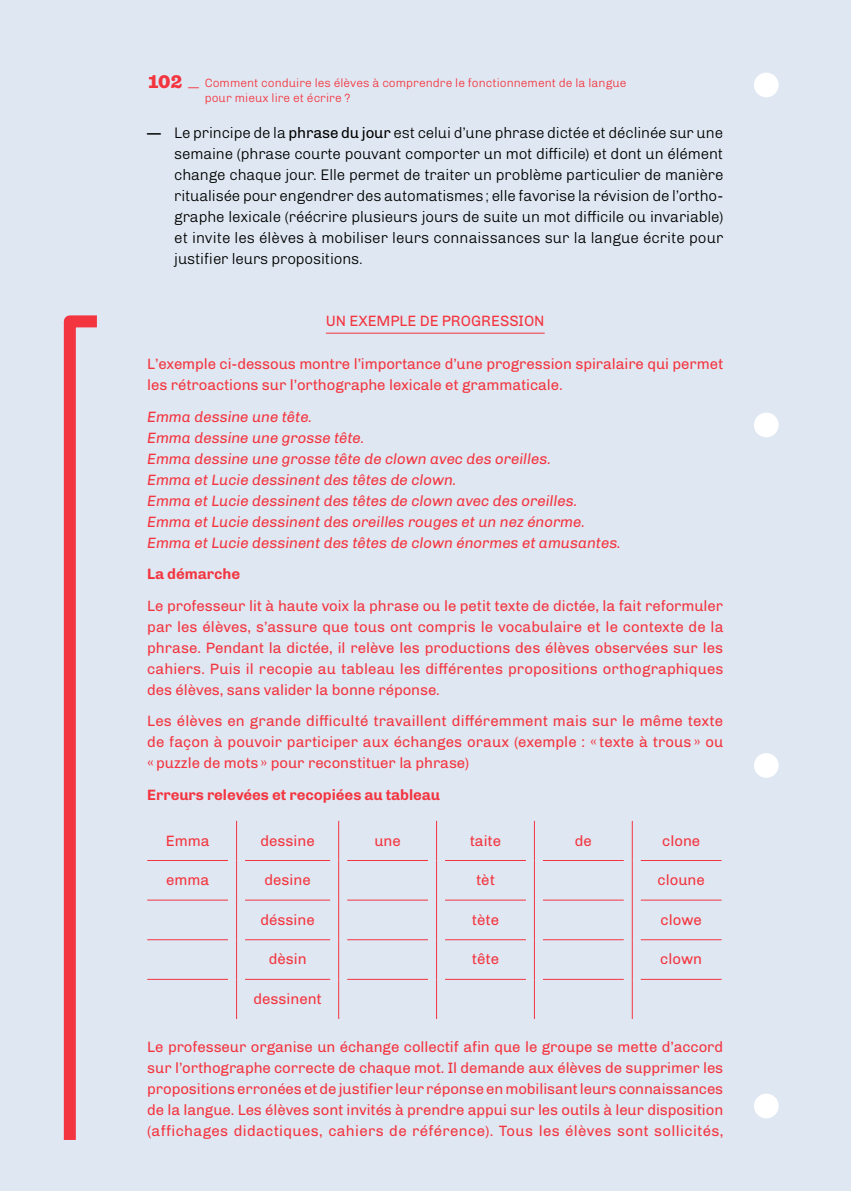
<style>
.page{position:relative;width:851px;height:1191px;background:#fff}
.page>*{position:absolute;margin:0;border:0;box-sizing:border-box;transform-origin:0 0}
.t1{font:300 15.3px/21px "Chivo";letter-spacing:-.01em;color:#000;text-align:justify}
.t2{font:15px/21px "Chivo";letter-spacing:-.005em;color:#f33540;text-align:justify}
.t3{font:italic 15px/21px "Chivo";letter-spacing:-.005em;color:#f33540}
.t4{font:700 15px "Chivo";letter-spacing:-.005em;color:#f33540}
.t5{font:300 12px/14.4px "Chivo";color:#f33540}
.s1{font-family:"Hernandez Niu W00";font-weight:800;font-size:18px}
.s2{font-weight:400}
</style>
<div class="page">
<div style="left:0;top:0;width:850px;height:1191px;background:#dfe8f2"></div>
<hr style="left:326px;top:333px;width:218px;height:1px;background:#f33540">
<hr style="left:236px;top:821px;width:1px;height:39px;background:#f33540">
<hr style="left:338px;top:821px;width:1px;height:39px;background:#f33540">
<hr style="left:436px;top:821px;width:1px;height:39px;background:#f33540">
<hr style="left:534px;top:821px;width:1px;height:39px;background:#f33540">
<hr style="left:631px;top:821px;width:1px;height:39px;background:#f33540">
<hr style="left:147px;top:860px;width:81px;height:1px;background:#f33540">
<hr style="left:236px;top:860px;width:1px;height:40px;background:#f33540">
<hr style="left:245px;top:860px;width:85px;height:1px;background:#f33540">
<hr style="left:338px;top:860px;width:1px;height:40px;background:#f33540">
<hr style="left:347px;top:860px;width:81px;height:1px;background:#f33540">
<hr style="left:436px;top:860px;width:1px;height:40px;background:#f33540">
<hr style="left:445px;top:860px;width:81px;height:1px;background:#f33540">
<hr style="left:534px;top:860px;width:1px;height:40px;background:#f33540">
<hr style="left:543px;top:860px;width:80px;height:1px;background:#f33540">
<hr style="left:631px;top:860px;width:1px;height:40px;background:#f33540">
<hr style="left:640px;top:860px;width:81px;height:1px;background:#f33540">
<hr style="left:147px;top:899px;width:81px;height:1px;background:#f33540">
<hr style="left:236px;top:900px;width:1px;height:39px;background:#f33540">
<hr style="left:245px;top:899px;width:85px;height:1px;background:#f33540">
<hr style="left:338px;top:900px;width:1px;height:39px;background:#f33540">
<hr style="left:347px;top:899px;width:81px;height:1px;background:#f33540">
<hr style="left:436px;top:900px;width:1px;height:39px;background:#f33540">
<hr style="left:445px;top:899px;width:81px;height:1px;background:#f33540">
<hr style="left:534px;top:900px;width:1px;height:39px;background:#f33540">
<hr style="left:543px;top:899px;width:80px;height:1px;background:#f33540">
<hr style="left:631px;top:900px;width:1px;height:39px;background:#f33540">
<hr style="left:640px;top:899px;width:81px;height:1px;background:#f33540">
<hr style="left:147px;top:939px;width:81px;height:1px;background:#f33540">
<hr style="left:236px;top:939px;width:1px;height:40px;background:#f33540">
<hr style="left:245px;top:939px;width:85px;height:1px;background:#f33540">
<hr style="left:338px;top:939px;width:1px;height:40px;background:#f33540">
<hr style="left:347px;top:939px;width:81px;height:1px;background:#f33540">
<hr style="left:436px;top:939px;width:1px;height:40px;background:#f33540">
<hr style="left:445px;top:939px;width:81px;height:1px;background:#f33540">
<hr style="left:534px;top:939px;width:1px;height:40px;background:#f33540">
<hr style="left:543px;top:939px;width:80px;height:1px;background:#f33540">
<hr style="left:631px;top:939px;width:1px;height:40px;background:#f33540">
<hr style="left:640px;top:939px;width:81px;height:1px;background:#f33540">
<hr style="left:147px;top:979px;width:81px;height:1px;background:#f33540">
<hr style="left:236px;top:979px;width:1px;height:40px;background:#f33540">
<hr style="left:245px;top:979px;width:85px;height:1px;background:#f33540">
<hr style="left:338px;top:979px;width:1px;height:40px;background:#f33540">
<hr style="left:347px;top:979px;width:81px;height:1px;background:#f33540">
<hr style="left:436px;top:979px;width:1px;height:40px;background:#f33540">
<hr style="left:445px;top:979px;width:81px;height:1px;background:#f33540">
<hr style="left:534px;top:979px;width:1px;height:40px;background:#f33540">
<hr style="left:543px;top:979px;width:80px;height:1px;background:#f33540">
<hr style="left:631px;top:979px;width:1px;height:40px;background:#f33540">
<hr style="left:640px;top:979px;width:81px;height:1px;background:#f33540">
<svg style="left:63px;top:315px;width:34px;height:825px"></svg>
<div style="left:753px;top:73px;width:25px;height:24px;background:#fff;border-radius:50%"></div>
<div style="left:753px;top:412px;width:25px;height:25px;background:#fff;border-radius:50%"></div>
<div style="left:753px;top:753px;width:25px;height:25px;background:#fff;border-radius:50%"></div>
<div style="left:753px;top:1093px;width:25px;height:25px;background:#fff;border-radius:50%"></div>
<p class="t5" style="left:205px;top:75px;width:423px;text-indent:-56px"><span class="s1">102</span> — Comment conduire les élèves à comprendre le fonctionnement de la langue pour mieux lire et écrire ?</p>
<p class="t1" style="left:174px;top:121px;width:550px;text-indent:-27px"><span class="s2">—</span> Le principe de la <span class="s2">phrase du jour</span> est celui d’une phrase dictée et déclinée sur une semaine (phrase courte pouvant comporter un mot difficile) et dont un élément change chaque jour. Elle permet de traiter un problème particulier de manière ritualisée pour engendrer des automatismes ; elle favorise la révision de l’ortho&shy;graphe lexicale (réécrire plusieurs jours de suite un mot difficile ou invariable) et invite les élèves à mobiliser leurs connaissances sur la langue écrite pour justifier leurs propositions.</p>
<p class="t2" style="left:326px;top:309px;width:220px">UN EXEMPLE DE PROGRESSION</p>
<p class="t2" style="left:147px;top:353px;width:577px">L’exemple ci-dessous montre l’importance d’une progression spiralaire qui permet les rétroactions sur l’orthographe lexicale et grammaticale.</p>
<p class="t3" style="left:147px;top:405px;width:475px">Emma dessine une tête.<br>Emma dessine une grosse tête.<br>Emma dessine une grosse tête de clown avec des oreilles.<br>Emma et Lucie dessinent des têtes de clown.<br>Emma et Lucie dessinent des têtes de clown avec des oreilles.<br>Emma et Lucie dessinent des oreilles rouges et un nez énorme.<br>Emma et Lucie dessinent des têtes de clown énormes et amusantes.</p>
<p class="t4" style="left:147px;top:562px;width:94px">La démarche</p>
<p class="t2" style="left:147px;top:594px;width:577px">Le professeur lit à haute voix la phrase ou le petit texte de dictée, la fait reformuler par les élèves, s’assure que tous ont compris le vocabulaire et le contexte de la phrase. Pendant la dictée, il relève les productions des élèves observées sur les cahiers. Puis il recopie au tableau les différentes propositions orthographiques des élèves, sans valider la bonne réponse.</p>
<p class="t2" style="left:147px;top:710px;width:577px">Les élèves en grande difficulté travaillent différemment mais sur le même texte de façon à pouvoir participer aux échanges oraux (exemple : « texte à trous » ou « puzzle de mots » pour reconstituer la phrase)</p>
<p class="t4" style="left:147px;top:783px;width:294px">Erreurs relevées et recopiées au tableau</p>
<p class="t2" style="left:166px;top:829px;width:45px">Emma</p>
<p class="t2" style="left:260px;top:829px;width:56px">dessine</p>
<p class="t2" style="left:374px;top:829px;width:28px">une</p>
<p class="t2" style="left:469px;top:829px;width:33px">taite</p>
<p class="t2" style="left:574px;top:829px;width:19px">de</p>
<p class="t2" style="left:662px;top:829px;width:40px">clone</p>
<p class="t2" style="left:166px;top:868px;width:45px">emma</p>
<p class="t2" style="left:264px;top:868px;width:48px">desine</p>
<p class="t2" style="left:476px;top:868px;width:20px">tèt</p>
<p class="t2" style="left:657px;top:868px;width:49px">cloune</p>
<p class="t2" style="left:260px;top:908px;width:56px">déssine</p>
<p class="t2" style="left:472px;top:908px;width:29px">tète</p>
<p class="t2" style="left:660px;top:908px;width:43px">clowe</p>
<p class="t2" style="left:268px;top:948px;width:39px">dèsin</p>
<p class="t2" style="left:472px;top:948px;width:29px">tête</p>
<p class="t2" style="left:660px;top:948px;width:43px">clown</p>
<p class="t2" style="left:253px;top:987px;width:70px">dessinent</p>
<p class="t2" style="left:147px;top:1035px;width:577px">Le professeur organise un échange collectif afin que le groupe se mette d’accord sur l’orthographe correcte de chaque mot. Il demande aux élèves de supprimer les propositions erronées et de justifier leur réponse en mobilisant leurs connaissances de la langue. Les élèves sont invités à prendre appui sur les outils à leur disposition (affichages didactiques, cahiers de référence). Tous les élèves sont sollicités,</p>
</div>
